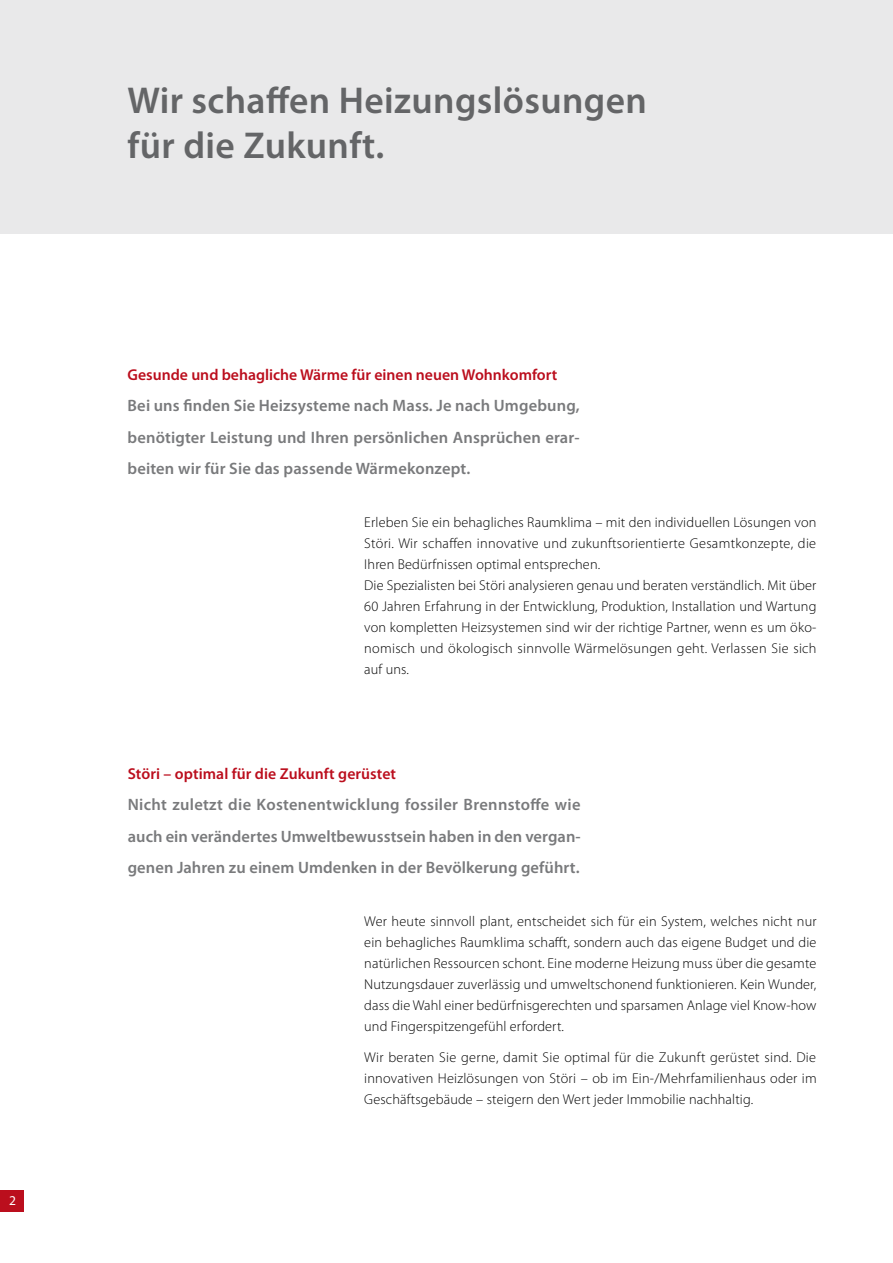
<style>
.page{position:relative;width:893px;height:1263px;background:#fff}
.page>*{position:absolute;margin:0;border:0;box-sizing:border-box;transform-origin:0 0}
.t1{font:600 37.5px/45px "Myriad Pro";letter-spacing:.01em;color:#646567}
.t2{font:600 16.5px/31.5px "Myriad Pro";letter-spacing:.005em;color:#797a7c;text-align:justify}
.t3{font:600 15.75px "Myriad Pro";color:#bb0e1d}
.t4{font:300 14.25px/21px "Myriad Pro";letter-spacing:.01em;color:#000;text-align:justify}
.t5{font:13.5px "Myriad Pro";color:#fff}
</style>
<div class="page">
<div style="left:0;top:0;width:893px;height:234px;background:#e9e9ea"></div>
<div style="left:0;top:1191px;width:23px;height:21px;background:#bb0e1d"></div>
<p class="t5" style="left:9px;top:1192px;width:8px">2</p>
<h1 class="t1" style="left:128px;top:77px;width:521px">Wir schaffen Heizungslösungen für die Zukunft.</h1>
<p class="t3" style="left:128px;top:364px;width:431px">Gesunde und behagliche Wärme für einen neuen Wohnkomfort</p>
<p class="t2" style="left:128px;top:389px;width:454px">Bei uns finden Sie Heizsysteme nach Mass. Je nach Umgebung, benötigter Leistung und Ihren persönlichen Ansprüchen erar&shy;beiten wir für Sie das passende Wärmekonzept.</p>
<p class="t4" style="left:364px;top:511px;width:454px;text-align:left">Erleben Sie ein behagliches Raumklima – mit den individuellen Lösungen von Störi. Wir schaffen innovative und zukunftsorientierte Gesamtkonzepte, die Ihren Bedürfnissen optimal entsprechen.<br>Die Spezialisten bei Störi analysieren genau und beraten verständlich. Mit über 60 Jahren Erfahrung in der Entwicklung, Produktion, Installation und Wartung von kompletten Heizsystemen sind wir der richtige Partner, wenn es um öko&shy;nomisch und ökologisch sinnvolle Wärmelösungen geht. Verlassen Sie sich auf uns.</p>
<p class="t3" style="left:128px;top:763px;width:270px">Störi – optimal für die Zukunft gerüstet</p>
<p class="t2" style="left:128px;top:788px;width:454px">Nicht zuletzt die Kostenentwicklung fossiler Brennstoffe wie auch ein verändertes Umweltbewusstsein haben in den vergan&shy;genen Jahren zu einem Umdenken in der Bevölkerung geführt.</p>
<p class="t4" style="left:364px;top:910px;width:454px">Wer heute sinnvoll plant, entscheidet sich für ein System, welches nicht nur ein behagliches Raumklima schafft, sondern auch das eigene Budget und die natürlichen Ressourcen schont. Eine moderne Heizung muss über die gesamte Nutzungsdauer zuverlässig und umweltschonend funktionieren. Kein Wunder, dass die Wahl einer bedürfnisgerechten und sparsamen Anlage viel Know-how und Fingerspitzengefühl erfordert.</p>
<p class="t4" style="left:364px;top:1047px;width:454px">Wir beraten Sie gerne, damit Sie optimal für die Zukunft gerüstet sind. Die innovativen Heizlösungen von Störi – ob im Ein-/Mehrfamilienhaus oder im Geschäftsgebäude – steigern den Wert jeder Immobilie nachhaltig.</p>
</div>
